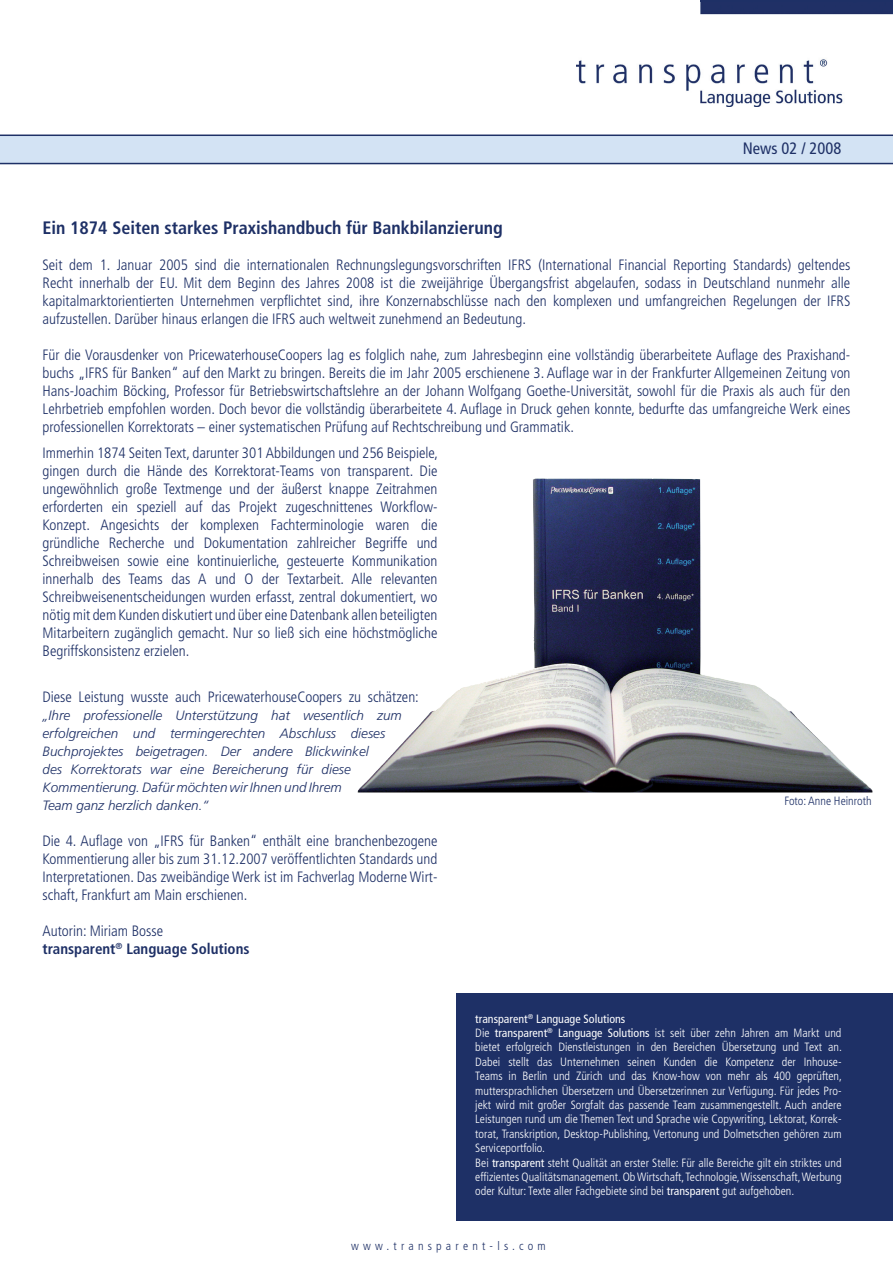
<style>
.page{position:relative;width:893px;height:1263px;background:#fff}
.page>*{position:absolute;margin:0;border:0;box-sizing:border-box;transform-origin:0 0}
.t1{font:700 condensed 18px "Frutiger";color:#1e3066}
.t2{font:condensed 16.5px "Frutiger";color:#1e3066}
.t3{font:300 condensed 15px/18px "Frutiger";color:#1e3066;text-align:justify}
.t4{font:700 condensed 15px/18px "Frutiger";color:#1e3066}
.t5{font:italic 300 13.5px/18px "Frutiger";color:#1e3066}
.t6{font:300 condensed 12px/14.4px "Frutiger";color:#fff}
.t7{font:300 condensed 12px "Frutiger";letter-spacing:.34em;color:#1e3066}
.t8{font:300 condensed 12px "Frutiger";color:#1e3066}
.s1{font-weight:300}
.s2{font-weight:400}
</style>
<div class="page">
<img style="left:577px;top:0;width:316px;height:107px">
<div style="left:456px;top:993px;width:437px;height:227px;background:#1e3066"></div>
<svg style="left:0;top:135px;width:893px;height:29px;background:#c5d5e9"></svg>
<hr style="left:701px;top:0;width:192px;height:2px;background:#1e3066">
<svg style="left:892px;top:2px;width:1px;height:12px"></svg>
<img style="left:357px;top:479px;width:516px;height:313px">
<p class="t2" style="left:743px;top:138px;width:100px">News 02 / 2008</p>
<p class="t1" style="left:43px;top:217px;width:462px">Ein 1874 Seiten starkes Praxishandbuch für Bankbilanzierung</p>
<p class="t3" style="left:43px;top:256px;width:809px">Seit dem 1. Januar 2005 sind die internationalen Rechnungslegungsvorschriften IFRS (International Financial Reporting Standards) geltendes Recht innerhalb der EU. Mit dem Beginn des Jahres 2008 ist die zweijährige Übergangsfrist abgelaufen, sodass in Deutschland nunmehr alle kapitalmarktorientierten Unternehmen verpflichtet sind, ihre Konzernabschlüsse nach den komplexen und umfangreichen Regelungen der IFRS aufzustellen. Darüber hinaus erlangen die IFRS auch weltweit zunehmend an Bedeutung.</p>
<p class="t3" style="left:43px;top:346px;width:809px">Für die Vorausdenker von PricewaterhouseCoopers lag es folglich nahe, zum Jahresbeginn eine vollständig überarbeitete Auflage des Praxishand&shy;buchs „IFRS für Banken“ auf den Markt zu bringen. Bereits die im Jahr 2005 erschienene 3. Auflage war in der Frankfurter Allgemeinen Zeitung von Hans-Joachim Böcking, Professor für Betriebswirtschaftslehre an der Johann Wolfgang Goethe-Universität, sowohl für die Praxis als auch für den Lehrbetrieb empfohlen worden. Doch bevor die vollständig überarbeitete 4. Auflage in Druck gehen konnte, bedurfte das umfangreiche Werk eines professionellen Korrektorats – einer systematischen Prüfung auf Rechtschreibung und Grammatik.</p>
<p class="t3" style="left:43px;top:444px;width:397px">Immerhin 1874 Seiten Text, darunter 301 Abbildungen und 256 Beispiele, gingen durch die Hände des Korrektorat-Teams von transparent. Die ungewöhnlich große Textmenge und der äußerst knappe Zeitrahmen erforderten ein speziell auf das Projekt zugeschnittenes Workflow-Konzept. Angesichts der komplexen Fachterminologie waren die gründliche Recherche und Dokumentation zahlreicher Begriffe und Schreibweisen sowie eine kontinuierliche, gesteuerte Kommunikation innerhalb des Teams das A und O der Textarbeit. Alle relevanten Schreibweisenentscheidungen wurden erfasst, zentral dokumentiert, wo nötig mit dem Kunden diskutiert und über eine Datenbank allen beteiligten Mitarbeitern zugänglich gemacht. Nur so ließ sich eine höchstmögliche Begriffskonsistenz erzielen.</p>
<p class="t3" style="left:43px;top:688px;width:378px">Diese Leistung wusste auch PricewaterhouseCoopers zu schätzen:</p>
<p class="t5" style="left:43px;top:706px;width:361px">„Ihre professionelle Unterstützung hat wesentlich zum erfolgreichen und termingerechten Abschluss dieses Buchprojektes beigetragen. Der andere Blickwinkel<br>des Korrektorats war eine Bereicherung für diese Kommentierung. Dafür möchten wir Ihnen und Ihrem<br>Team ganz herzlich danken.“</p>
<p class="t3" style="left:43px;top:832px;width:396px">Die 4. Auflage von „IFRS für Banken“ enthält eine branchenbezogene Kommentierung aller bis zum 31.12.2007 veröffentlichten Standards und Interpretationen. Das zweibändige Werk ist im Fachverlag Moderne Wirt&shy;schaft, Frankfurt am Main erschienen.</p>
<p class="t4" style="left:43px;top:922px;width:209px"><span class="s1">Autorin: Miriam Bosse<br></span>transparent<sup>®</sup> Language Solutions</p>
<p class="t8" style="left:785px;top:793px;width:88px">Foto: Anne Heinroth</p>
<p class="t6" style="left:475px;top:1011px;width:368px"><span class="s2">transparent</span><sup>®</sup> <span class="s2">Language Solutions<br></span>Die <span class="s2">transparent</span><sup>®</sup> <span class="s2">Language Solutions</span> ist seit über zehn Jahren am Markt und bietet erfolgreich Dienstleistungen in den Bereichen Übersetzung und Text an.<br>Dabei stellt das Unternehmen seinen Kunden die Kompetenz der Inhouse-Teams in Berlin und Zürich und das Know-how von mehr als 400 geprüften, muttersprachlichen Übersetzern und Übersetzerinnen zur Verfügung. Für jedes Pro&shy;jekt wird mit großer Sorgfalt das passende Team zusammengestellt. Auch andere Leistungen rund um die Themen Text und Sprache wie Copywriting, Lektorat, Korrek&shy;torat, Transkription, Desktop-Publishing, Vertonung und Dolmetschen gehören zum Serviceportfolio.<br>Bei <span class="s2">transparent</span> steht Qualität an erster Stelle: Für alle Bereiche gilt ein striktes und effizientes Qualitätsmanagement. Ob Wirtschaft, Technologie, Wissenschaft, Werbung oder Kultur: Texte aller Fachgebiete sind bei <span class="s2">transparent</span> gut aufgehoben.</p>
<p class="t7" style="left:351px;top:1239px;width:196px">www.transparent-ls.com</p>
</div>
